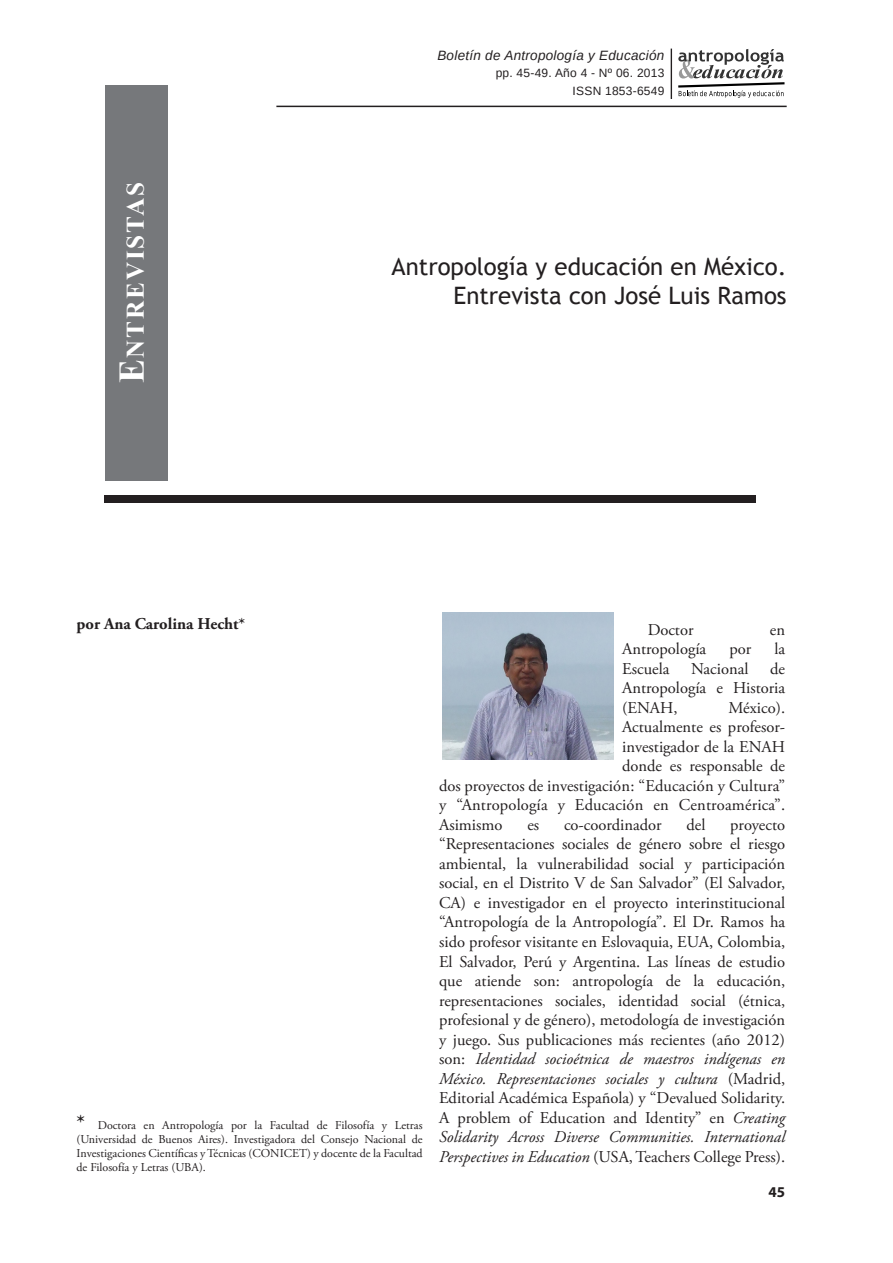
<style>
.page{position:relative;width:893px;height:1263px;background:#fff}
.page>*{position:absolute;margin:0;border:0;box-sizing:border-box;transform-origin:0 0}
.t1{font:700 25.2px "Times New Roman";letter-spacing:.07em;color:#fff}
.titulo_articulo{font:24px "Trebuchet MS";color:#231f20}
.texto_prinicipal{font:16.5px/19.5px "Adobe Garamond Pro";color:#231f20;text-align:justify}
.autor{font:700 16.5px "Adobe Garamond Pro";color:#231f20}
.t2{font:700 15px "Myriad Pro";color:#231f20}
.t3{font:italic 13.5px "Liberation Sans";letter-spacing:.02em;color:#231f20}
.referencia_autor{font:12px/13.8px "Adobe Garamond Pro";color:#231f20;text-align:justify}
.t4{font:12px "Liberation Sans";letter-spacing:.02em;color:#231f20}
.s1{font-size:36px}
.s2{font-weight:700;font-size:21px}
.s3{font-style:italic}
</style>
<div class="page">
<div style="left:671px;top:49px;width:1px;height:50px;border:1px solid #231f20"></div>
<svg style="left:678px;top:49px;width:106px;height:49px"></svg>
<div style="left:104px;top:495px;width:652px;height:8px;background:#231f20"></div>
<hr style="left:276px;top:106px;width:511px;height:1px;background:#231f20">
<div style="left:105px;top:85px;width:63px;height:395px;background:#76787b"></div>
<img style="left:442px;top:612px;width:172px;height:147px">
<h1 class="t1" style="left:118px;top:383px;width:203px;rotate:-90deg"><span class="s1">E</span>ntrevistas</h1>
<p class="t3" style="left:437px;top:47px;width:229px">Boletín de Antropología y Educación</p>
<p class="t4" style="left:496px;top:66px;width:170px">pp. 45-49. Año 4 - Nº 06. 2013</p>
<p class="t4" style="left:573px;top:83px;width:93px">ISSN 1853-6549</p>
<p class="titulo_articulo" style="left:392px;top:252px;width:396px">Antropología y educación en México.</p>
<p class="titulo_articulo" style="left:453px;top:281px;width:335px">Entrevista con José Luis Ramos</p>
<p class="autor" style="left:77px;top:614px;width:170px">por Ana Carolina Hecht*</p>
<p class="referencia_autor" style="left:77px;top:1119px;width:348px"><span class="s2">*</span> Doctora en Antropología por la Facultad de Filosofía y Letras (Universidad de Buenos Aires). Investigadora del Consejo Nacional de Investigaciones Científicas y Técnicas (CONICET) y docente de la Facultad de Filosofía y Letras (UBA).</p>
<p class="texto_prinicipal" style="left:648px;top:620px;width:47px">Doctor</p>
<p class="texto_prinicipal" style="left:770px;top:620px;width:17px">en</p>
<p class="texto_prinicipal" style="left:622px;top:640px;width:86px">Antropología</p>
<p class="texto_prinicipal" style="left:729px;top:640px;width:23px">por</p>
<p class="texto_prinicipal" style="left:774px;top:640px;width:12px">la</p>
<p class="texto_prinicipal" style="left:622px;top:659px;width:49px">Escuela</p>
<p class="texto_prinicipal" style="left:691px;top:659px;width:59px">Nacional</p>
<p class="texto_prinicipal" style="left:622px;top:659px;width:165px;text-indent:148px">de Antropología e Historia (ENAH,</p>
<p class="texto_prinicipal" style="left:729px;top:698px;width:58px">México).</p>
<p class="texto_prinicipal" style="left:622px;top:718px;width:165px">Actualmente es profesor-</p>
<p class="texto_prinicipal" style="left:622px;top:737px;width:165px">investigador de la ENAH</p>
<p class="texto_prinicipal" style="left:622px;top:757px;width:165px">donde es responsable de</p>
<p class="texto_prinicipal" style="left:439px;top:776px;width:348px">dos proyectos de investigación: “Educación y Cultura”</p>
<p class="texto_prinicipal" style="left:439px;top:796px;width:348px">y “Antropología y Educación en Centroamérica”.</p>
<p class="texto_prinicipal" style="left:439px;top:815px;width:65px">Asimismo</p>
<p class="texto_prinicipal" style="left:527px;top:815px;width:13px">es</p>
<p class="texto_prinicipal" style="left:564px;top:815px;width:99px">co-coordinador</p>
<p class="texto_prinicipal" style="left:686px;top:815px;width:21px">del</p>
<p class="texto_prinicipal" style="left:439px;top:815px;width:348px;text-indent:291px">proyecto “Representaciones sociales de género sobre el riesgo ambiental, la vulnerabilidad social y participación social, en el Distrito V de San Salvador” (El Salvador, CA) e investigador en el proyecto interinstitucional “Antropología de la Antropología”. El Dr. Ramos ha sido profesor visitante en Eslovaquia, EUA, Colombia, El Salvador, Perú y Argentina. Las líneas de estudio que atiende son: antropología de la educación, representaciones sociales, identidad social (étnica, profesional y de género), metodología de investigación y juego. Sus publicaciones más recientes (año 2012) son: <span class="s3">Identidad socioétnica de maestros indígenas en México. Representaciones sociales y cultura</span> (Madrid, Editorial Académica Española) y “Devalued Solidarity.<br>A problem of Education and Identity” en <span class="s3">Creating Solidarity Across Diverse Communities. International Perspectives in Education</span> (USA, Teachers College Press).</p>
<p class="t2" style="left:768px;top:1182px;width:18px">45</p>
</div>
